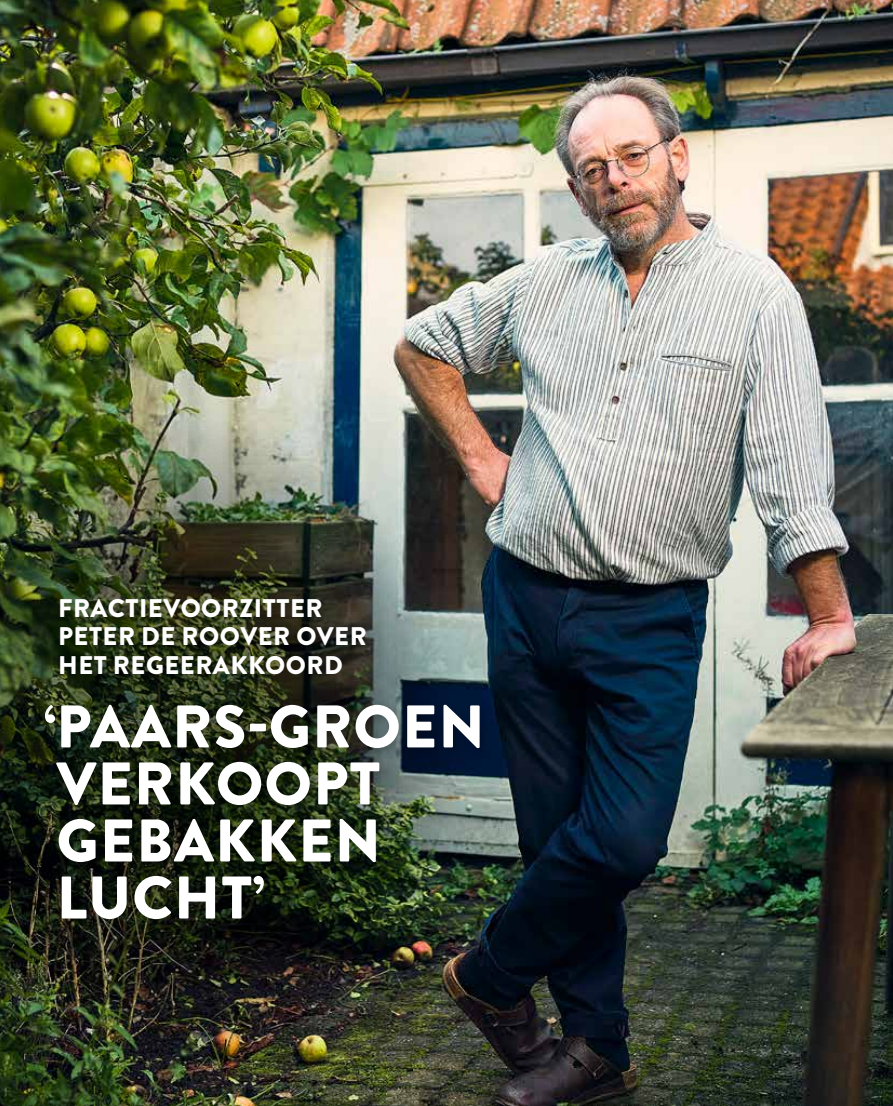
<style>
.page{position:relative;width:893px;height:1106px;background:#fff}
.page>*{position:absolute;margin:0;border:0;box-sizing:border-box;transform-origin:0 0}
.t1{font:900 60px/57px "Brandon Grotesque";letter-spacing:.02em;color:#fff}
.t2{font:900 25.5px/28.5px "Brandon Grotesque";letter-spacing:.02em;color:#fff}
.t3{font:13.5px "Minion Pro";color:#000}
</style>
<div class="page">
<img style="left:0;top:0;width:893px;height:1106px">
<img style="left:0;top:417px;width:453px;height:649px">
<div style="left:38px;top:698px;width:455px;height:233px;background:#000;opacity:.25"></div>
<div style="left:54px;top:592px;width:323px;height:94px;background:#000;opacity:.25"></div>
<p class="t2" style="left:58px;top:594px;width:310px">FRACTIEVOORZITTER<br>PETER DE ROOVER OVER<br>HET REGEERAKKOORD</p>
<h1 class="t1" style="left:44px;top:699px;width:442px">‘PAARS-GROEN<br>VERKOOPT<br>GEBAKKEN<br>LUCHT’</h1>
<p class="t3" style="left:51px;top:1067px;width:8px">8</p>
</div>
